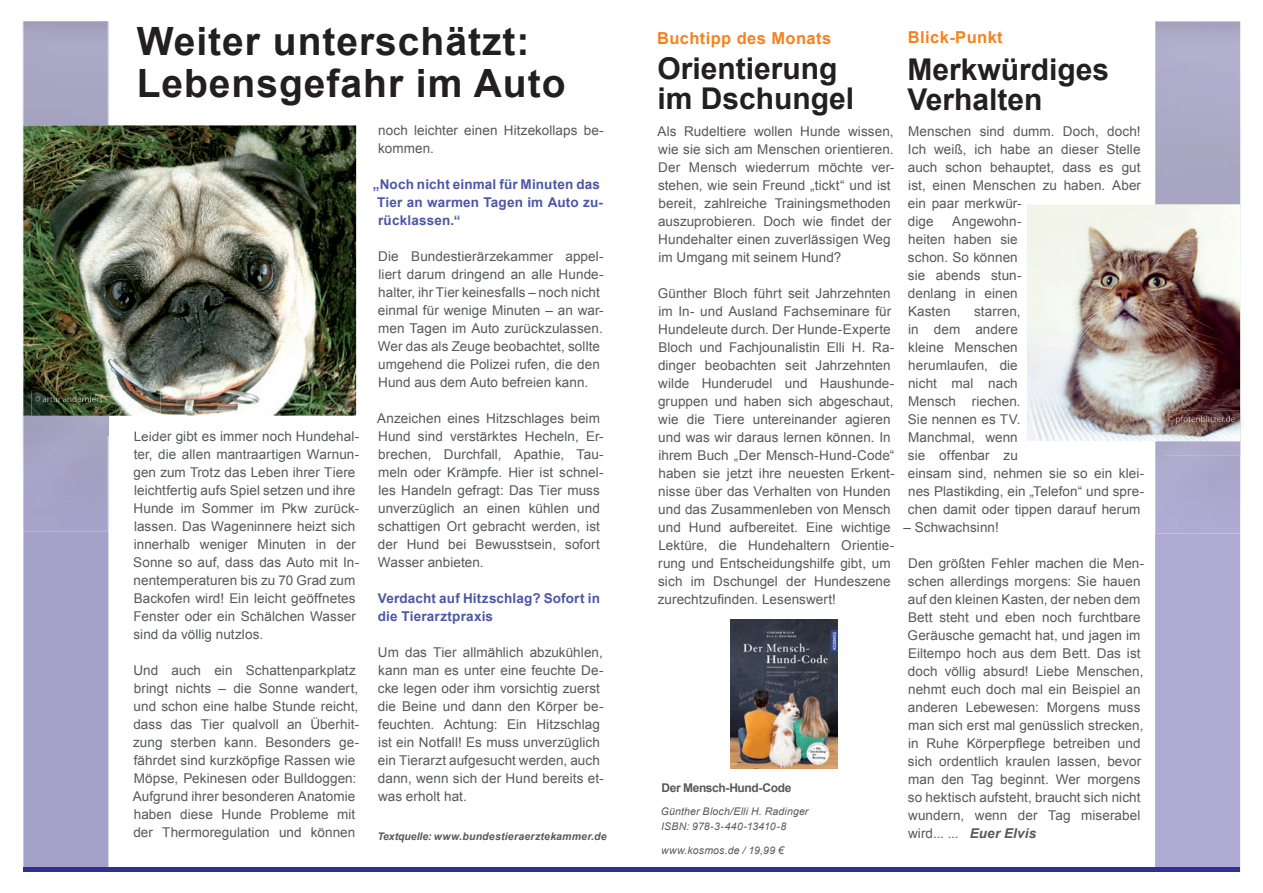
<style>
.page{position:relative;width:1263px;height:893px;background:#fff}
.page>*{position:absolute;margin:0;border:0;box-sizing:border-box;transform-origin:0 0}
.t1{font:700 39px/42px "Arial";letter-spacing:.025em;color:#231f20}
.t2{font:700 30px/30px "Arial";color:#231f20}
.t3{font:700 16.5px "Arial";letter-spacing:.025em;color:#f58220}
.t4{font:13.5px/18px "Arial";letter-spacing:.005em;color:#57585a}
.t5{font:700 13.5px/18px "Arial";letter-spacing:.015em;color:#4d57a5}
.t6{font:700 12px "Arial";letter-spacing:-.035em;color:#57585a}
.t7{font:italic 10.5px/15px "Arial";letter-spacing:.015em;color:#57585a}
.t8{font:italic 700 10.5px "Arial";letter-spacing:.02em;color:#57585a}
.s1{font-weight:700;font-style:italic}
</style>
<div class="page">
<div style="left:23px;top:531px;width:85px;height:336px;background:#a5a2ca"></div>
<div style="left:23px;top:867px;width:608px;height:5px;background:#2e3092"></div>
<div style="left:23px;top:21px;width:85px;height:510px;background:#a7a4c4"></div>
<div style="left:1155px;top:533px;width:85px;height:339px;background:#afaad3"></div>
<div style="left:631px;top:867px;width:608px;height:5px;background:#2e3092"></div>
<img style="left:1155px;top:21px;width:85px;height:512px">
<img style="left:23px;top:125px;width:333px;height:291px">
<img style="left:1027px;top:205px;width:213px;height:236px">
<img style="left:730px;top:619px;width:107px;height:149px">
<img style="left:1165px;top:411px;width:76px;height:45px">
<img style="left:1165px;top:411px;width:75px;height:30px">
<img style="left:1168px;top:415px;width:67px;height:9px">
<img style="left:31px;top:391px;width:129px;height:45px">
<svg style="left:108px;top:416px;width:1px;height:20px"></svg>
<img style="left:135px;top:432px;width:25px;height:4px">
<img style="left:35px;top:396px;width:67px;height:6px">
<h1 class="t1" style="left:137px;top:21px;width:430px">Weiter unterschätzt:<br>Lebensgefahr im Auto</h1>
<p class="t4" style="left:133px;top:428px;width:227px">Leider gibt es immer noch Hundehal&shy;ter, die allen mantraartigen Warnun&shy;gen zum Trotz das Leben ihrer Tiere leichtfertig aufs Spiel setzen und ihre Hunde im Sommer im Pkw zurück&shy;lassen. Das Wageninnere heizt sich innerhalb weniger Minuten in der Sonne so auf, dass das Auto mit In&shy;nentemperaturen bis zu 70 Grad zum Backofen wird! Ein leicht geöffnetes Fenster oder ein Schälchen Wasser sind da völlig nutzlos.</p>
<p class="t4" style="left:133px;top:662px;width:228px">Und auch ein Schattenparkplatz bringt nichts – die Sonne wandert, und schon eine halbe Stunde reicht, dass das Tier qualvoll an Überhit&shy;zung sterben kann. Besonders ge&shy;fährdet sind kurzköpfige Rassen wie Möpse, Pekinesen oder Bulldoggen:<br>Aufgrund ihrer besonderen Anatomie haben diese Hunde Probleme mit der Thermoregulation und können</p>
<p class="t4" style="left:378px;top:122px;width:227px">noch leichter einen Hitzekollaps be&shy;kommen.</p>
<p class="t5" style="left:377px;top:176px;width:227px;text-indent:-4px">„Noch nicht einmal für Minuten das<br>Tier an warmen Tagen im Auto zu&shy;rücklassen.“</p>
<p class="t4" style="left:378px;top:248px;width:227px">Die Bundestierärzekammer appel&shy;liert darum dringend an alle Hunde&shy;halter, ihr Tier keinesfalls – noch nicht einmal für wenige Minuten – an war&shy;men Tagen im Auto zurückzulassen.<br>Wer das als Zeuge beobachtet, sollte umgehend die Polizei rufen, die den Hund aus dem Auto befreien kann.</p>
<p class="t4" style="left:377px;top:410px;width:228px">Anzeichen eines Hitzschlages beim<br>Hund sind verstärktes Hecheln, Er&shy;brechen, Durchfall, Apathie, Tau&shy;meln oder Krämpfe. Hier ist schnel&shy;les Handeln gefragt: Das Tier muss unverzüglich an einen kühlen und schattigen Ort gebracht werden, ist der Hund bei Bewusstsein, sofort<br>Wasser anbieten.</p>
<p class="t5" style="left:378px;top:590px;width:224px">Verdacht auf Hitzschlag? Sofort in die Tierarztpraxis</p>
<p class="t4" style="left:378px;top:644px;width:227px">Um das Tier allmählich abzukühlen, kann man es unter eine feuchte De&shy;cke legen oder ihm vorsichtig zuerst die Beine und dann den Körper be&shy;feuchten. Achtung: Ein Hitzschlag ist ein Notfall! Es muss unverzüglich ein Tierarzt aufgesucht werden, auch dann, wenn sich der Hund bereits et&shy;was erholt hat.</p>
<p class="t8" style="left:377px;top:829px;width:231px">Textquelle: www.bundestieraerztekammer.de</p>
<p class="t3" style="left:657px;top:27px;width:176px">Buchtipp des Monats</p>
<p class="t3" style="left:908px;top:26px;width:96px">Blick-Punkt</p>
<h2 class="t2" style="left:657px;top:54px;width:198px">Orientierung im Dschungel</h2>
<h2 class="t2" style="left:907px;top:55px;width:203px">Merkwürdiges<br>Verhalten</h2>
<p class="t4" style="left:657px;top:123px;width:239px">Als Rudeltiere wollen Hunde wissen, wie sie sich am Menschen orientieren.<br>Der Mensch wiederrum möchte ver&shy;stehen, wie sein Freund „tickt“ und ist bereit, zahlreiche Trainingsmethoden auszuprobieren. Doch wie findet der Hundehalter einen zuverlässigen Weg im Umgang mit seinem Hund?</p>
<p class="t4" style="left:658px;top:285px;width:238px">Günther Bloch führt seit Jahrzehnten im In- und Ausland Fachseminare für Hundeleute durch. Der Hunde-Experte Bloch und Fachjounalistin Elli H. Ra&shy;dinger beobachten seit Jahrzehnten wilde Hunderudel und Haushunde&shy;gruppen und haben sich abgeschaut, wie die Tiere untereinander agieren und was wir daraus lernen können. In ihrem Buch „Der Mensch-Hund-Code“ haben sie jetzt ihre neuesten Erkent&shy;nisse über das Verhalten von Hunden und das Zusammenleben von Mensch und Hund aufbereitet. Eine wichtige Lektüre, die Hundehaltern Orientie&shy;rung und Entscheidungshilfe gibt, um sich im Dschungel der Hundeszene zurechtzufinden. Lesenswert!</p>
<p class="t6" style="left:662px;top:779px;width:131px">Der Mensch-Hund-Code</p>
<p class="t7" style="left:661px;top:804px;width:149px">Günther Bloch/Elli H. Radinger<br>ISBN: 978-3-440-13410-8</p>
<p class="t7" style="left:661px;top:843px;width:124px">www.kosmos.de / 19,99 €</p>
<p class="t4" style="left:908px;top:123px;width:235px">Menschen sind dumm. Doch, doch!<br>Ich weiß, ich habe an dieser Stelle auch schon behauptet, dass es gut ist, einen Menschen zu haben. Aber ein paar merkwür-<br>dige</p>
<p class="t4" style="left:908px;top:213px;width:115px;text-indent:44px">Angewohn&shy;heiten haben sie schon. So können sie abends stun&shy;denlang in einen<br>Kasten</p>
<p class="t4" style="left:908px;top:303px;width:238px;text-indent:66px">starren,<br>in dem andere<br>kleine Menschen<br>herumlaufen, die<br>nicht mal nach<br>Mensch riechen.<br>Sie nennen es TV.<br>Manchmal, wenn<br>sie offenbar zu<br>einsam sind, nehmen sie so ein klei&shy;nes Plastikding, ein „Telefon“ und spre&shy;chen damit oder tippen darauf herum</p>
<p class="t4" style="left:903px;top:519px;width:97px">– Schwachsinn!</p>
<p class="t4" style="left:908px;top:555px;width:238px">Den größten Fehler machen die Men&shy;schen allerdings morgens: Sie hauen auf den kleinen Kasten, der neben dem Bett steht und eben noch furchtbare Geräusche gemacht hat, und jagen im Eiltempo hoch aus dem Bett. Das ist doch völlig absurd! Liebe Menschen, nehmt euch doch mal ein Beispiel an anderen Lebewesen: Morgens muss man sich erst mal genüsslich strecken, in Ruhe Körperpflege betreiben und sich ordentlich kraulen lassen, bevor man den Tag beginnt. Wer morgens so hektisch aufsteht, braucht sich nicht wundern, wenn der Tag miserabel wird... ... <span class="s1">Euer Elvis</span></p>
</div>
